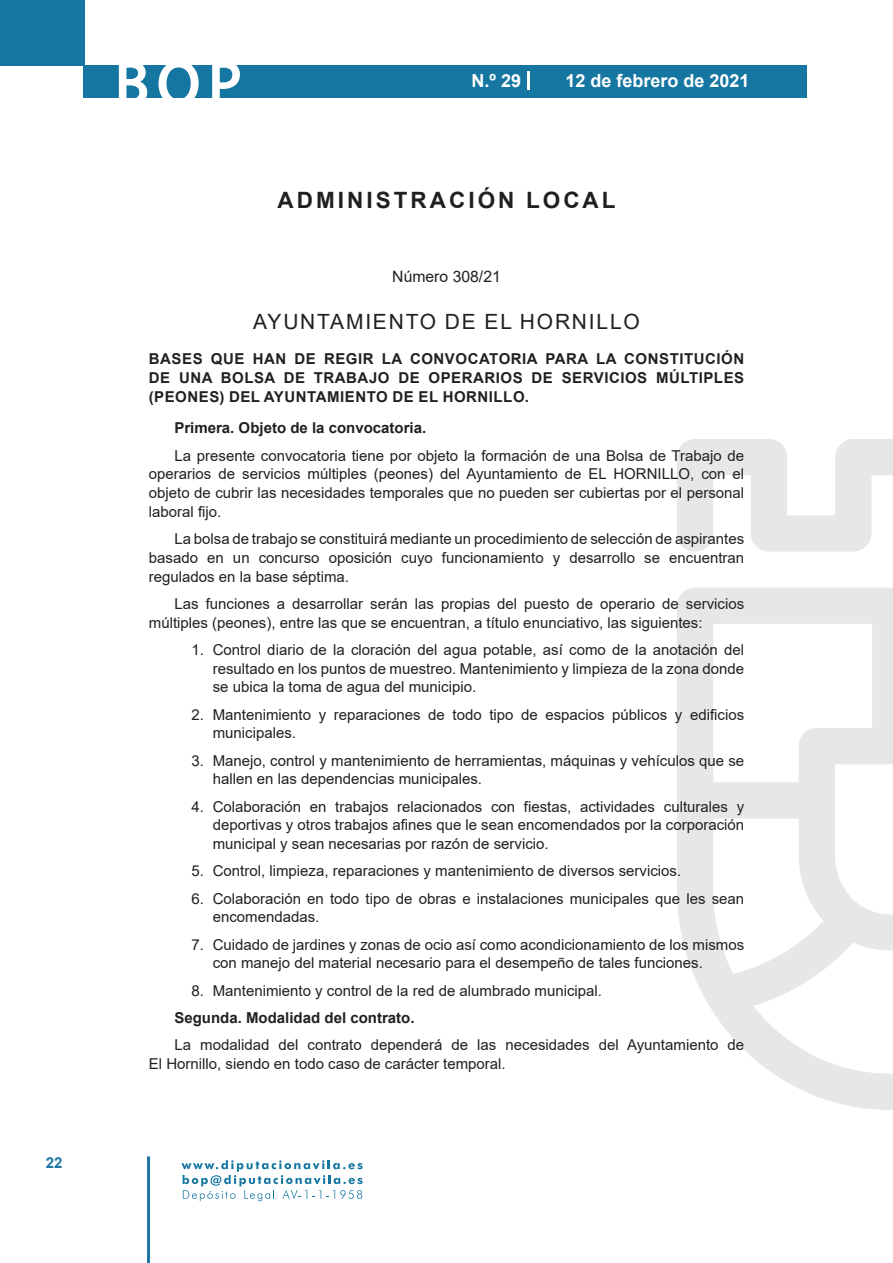
<style>
.page{position:relative;width:893px;height:1263px;background:#fff}
.page>*{position:absolute;margin:0;border:0;box-sizing:border-box;transform-origin:0 0}
.t1{font:500 61.5px "Avant Garde";color:#fff}
.t2{font:700 22.5px "Arial";letter-spacing:.135em;color:#231f20}
.t3{font:21px "Arial";letter-spacing:.085em;color:#231f20}
.t4{font:700 18px "Arial";color:#fff}
.t5{font:15.75px "Arial";color:#231f20}
.t6{font:15px/18.8px "Arial";color:#231f20}
.t7{font:700 15px/18.8px "Arial";color:#231f20;text-align:justify}
.t8{font:700 15px "Arial";color:#1d76a4}
</style>
<div class="page">
<div style="left:0;top:0;width:85px;height:65px;background:#1676a2"></div>
<div style="left:84px;top:65px;width:723px;height:33px;background:#1676a2"></div>
<svg style="left:118px;top:65px;width:30px;height:33px"></svg>
<svg style="left:158px;top:65px;width:41px;height:33px"></svg>
<svg style="left:212px;top:65px;width:28px;height:33px"></svg>
<svg style="left:182px;top:1160px;width:181px;height:41px"></svg>
<hr style="left:147px;top:1156px;width:3px;height:107px;background:#1d76a4">
<svg style="left:528px;top:71px;width:2px;height:19px"></svg>
<svg style="left:677px;top:439px;width:216px;height:671px"></svg>
<p class="t8" style="left:46px;top:1152px;width:18px">22</p>
<h1 class="t1" style="left:115px;top:46px;width:128px">BOP</h1>
<p class="t4" style="left:472px;top:68px;width:51px">N.º 29</p>
<p class="t4" style="left:565px;top:68px;width:186px">12 de febrero de 2021</p>
<h2 class="t2" style="left:277px;top:184px;width:340px">ADMINISTRACIÓN LOCAL</h2>
<p class="t5" style="left:392px;top:266px;width:110px">Número 308/21</p>
<h3 class="t3" style="left:253px;top:307px;width:388px">AYUNTAMIENTO DE EL HORNILLO</h3>
<p class="t7" style="left:149px;top:350px;width:597px">BASES QUE HAN DE REGIR LA CONVOCATORIA PARA LA CONSTITUCIÓN DE UNA BOLSA DE TRABAJO DE OPERARIOS DE SERVICIOS MÚLTIPLES (PEONES) DEL AYUNTAMIENTO DE EL HORNILLO.</p>
<p class="t7" style="left:174px;top:419px;width:253px">Primera. Objeto de la convocatoria.</p>
<p class="t6" style="left:149px;top:446px;width:597px;text-align:justify;text-indent:26px">La presente convocatoria tiene por objeto la formación de una Bolsa de Trabajo de operarios de servicios múltiples (peones) del Ayuntamiento de EL HORNILLO, con el objeto de cubrir las necesidades temporales que no pueden ser cubiertas por el personal laboral fijo.</p>
<p class="t6" style="left:149px;top:529px;width:597px;text-align:justify;text-indent:26px">La bolsa de trabajo se constituirá mediante un procedimiento de selección de aspirantes basado en un concurso oposición cuyo funcionamiento y desarrollo se encuentran regulados en la base séptima.</p>
<p class="t6" style="left:149px;top:594px;width:597px;text-indent:26px">Las funciones a desarrollar serán las propias del puesto de operario de servicios múltiples (peones), entre las que se encuentran, a título enunciativo, las siguientes:</p>
<p class="t6" style="left:213px;top:640px;width:533px;text-align:justify;text-indent:-21px">1. Control diario de la cloración del agua potable, así como de la anotación del resultado en los puntos de muestreo. Mantenimiento y limpieza de la zona donde se ubica la toma de agua del municipio.</p>
<p class="t6" style="left:213px;top:705px;width:533px;text-indent:-21px">2. Mantenimiento y reparaciones de todo tipo de espacios públicos y edificios municipales.</p>
<p class="t6" style="left:213px;top:751px;width:533px;text-indent:-21px">3. Manejo, control y mantenimiento de herramientas, máquinas y vehículos que se hallen en las dependencias municipales.</p>
<p class="t6" style="left:213px;top:797px;width:533px;text-align:justify;text-indent:-21px">4. Colaboración en trabajos relacionados con fiestas, actividades culturales y deportivas y otros trabajos afines que le sean encomendados por la corporación municipal y sean necesarias por razón de servicio.</p>
<p class="t6" style="left:191px;top:862px;width:491px">5. Control, limpieza, reparaciones y mantenimiento de diversos servicios.</p>
<p class="t6" style="left:213px;top:889px;width:533px;text-indent:-21px">6. Colaboración en todo tipo de obras e instalaciones municipales que les sean encomendadas.</p>
<p class="t6" style="left:213px;top:935px;width:533px;text-indent:-21px">7. Cuidado de jardines y zonas de ocio así como acondicionamiento de los mismos con manejo del material necesario para el desempeño de tales funciones.</p>
<p class="t6" style="left:191px;top:981px;width:412px">8. Mantenimiento y control de la red de alumbrado municipal.</p>
<p class="t7" style="left:174px;top:1008px;width:242px">Segunda. Modalidad del contrato.</p>
<p class="t6" style="left:149px;top:1035px;width:597px;text-indent:26px">La modalidad del contrato dependerá de las necesidades del Ayuntamiento de<br>El Hornillo, siendo en todo caso de carácter temporal.</p>
</div>
